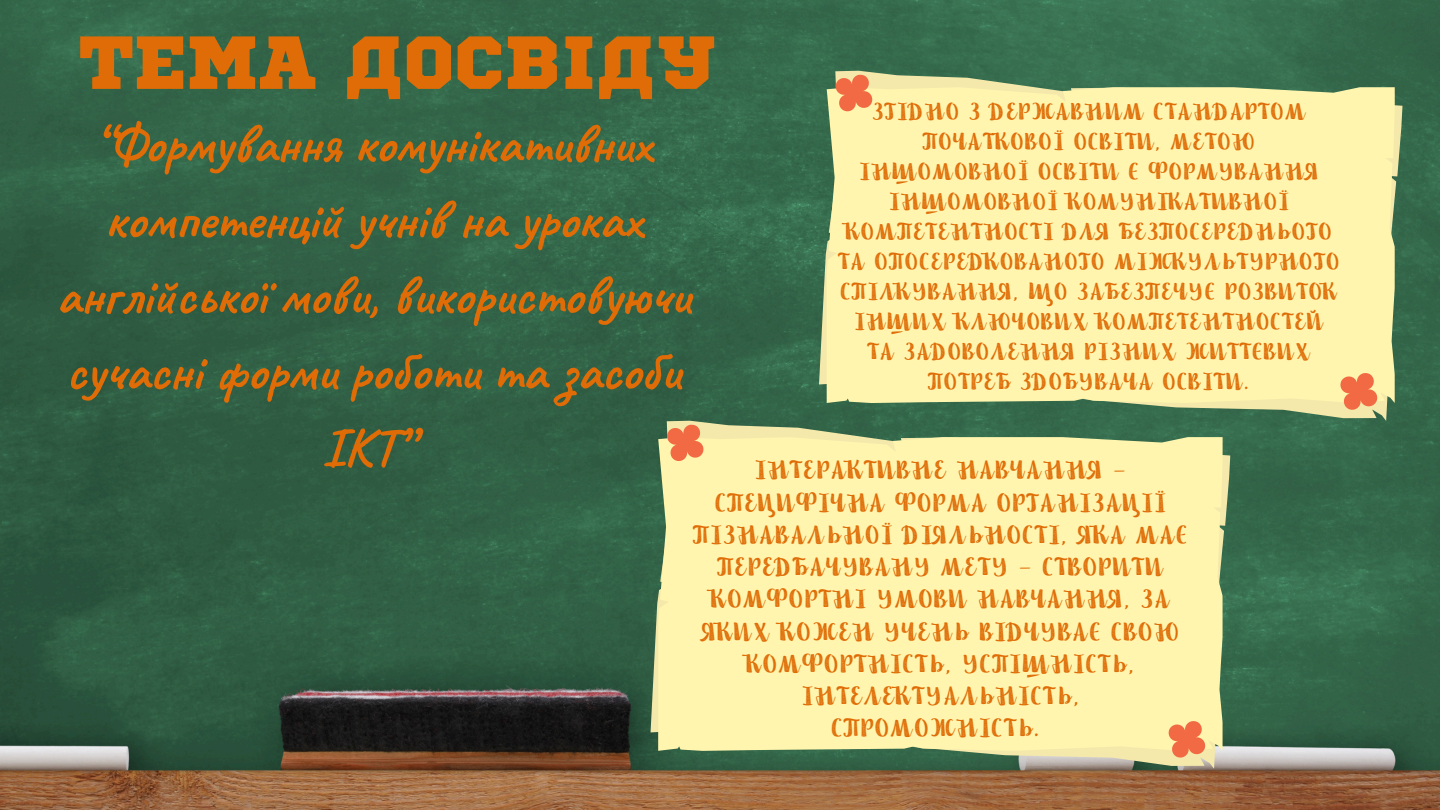
<style>
.page{position:relative;width:1440px;height:810px;background:#fff}
.page>*{position:absolute;margin:0;border:0;box-sizing:border-box;transform-origin:0 0}
.t1{font:75px "Sports World";color:#df6c06}
.t2{font:700 54.6px/75.8px "Caveat";color:#df6c06;text-align:center}
.t3{font:23.2px/32.2px "Nefelibata Brush Canvas";letter-spacing:.08em;color:#df6c06;text-align:center}
.t4{font:21.4px/30px "Nefelibata Brush Canvas";letter-spacing:.08em;color:#df6c06;text-align:center}
</style>
<div class="page">
<img style="left:0;top:0;width:1440px;height:810px">
<svg style="left:819px;top:71px;width:583px;height:350px;background:#4c7957"></svg>
<svg style="left:827px;top:87px;width:568px;height:316px;background:#e7e4a2"></svg>
<svg style="left:836px;top:75px;width:541px;height:335px;background:#f5eda8"></svg>
<svg style="left:651px;top:421px;width:579px;height:348px;background:#597b5e"></svg>
<svg style="left:658px;top:437px;width:565px;height:314px;background:#e5e2a1"></svg>
<svg style="left:667px;top:425px;width:538px;height:333px;background:#f5eda8"></svg>
<h1 class="t1" style="left:79px;top:29px;width:640px">ТЕМА ДОСВІДУ</h1>
<p class="t2" style="left:56px;top:106px;width:636px">“Формування комунікативних компетенцій учнів на уроках англійської мови, використовуючи сучасні форми роботи та засоби<br>ІКТ”</p>
<p class="t4" style="left:839px;top:98px;width:502px">ЗГІДНО З ДЕРЖАВНИМ СТАНДАРТОМ<br>ПОЧАТКОВОЇ ОСВІТИ, МЕТОЮ<br>ІНШОМОВНОЇ ОСВІТИ Є ФОРМУВАННЯ<br>ІНШОМОВНОЇ КОМУНІКАТИВНОЇ<br>КОМПЕТЕНТНОСТІ ДЛЯ БЕЗПОСЕРЕДНЬОГО<br>ТА ОПОСЕРЕДКОВАНОГО МІЖКУЛЬТУРНОГО<br>СПІЛКУВАННЯ, ЩО ЗАБЕЗПЕЧУЄ РОЗВИТОК<br>ІНШИХ КЛЮЧОВИХ КОМПЕТЕНТНОСТЕЙ<br>ТА ЗАДОВОЛЕННЯ РІЗНИХ ЖИТТЄВИХ<br>ПОТРЕБ ЗДОБУВАЧА ОСВІТИ.</p>
<h2 class="t3" style="left:694px;top:456px;width:495px">ІНТЕРАКТИВНЕ НАВЧАННЯ –<br>СПЕЦИФІЧНА ФОРМА ОРГАНІЗАЦІЇ<br>ПІЗНАВАЛЬНОЇ ДІЯЛЬНОСТІ, ЯКА МАЄ<br>ПЕРЕДБАЧУВАНУ МЕТУ – СТВОРИТИ<br>КОМФОРТНІ УМОВИ НАВЧАННЯ, ЗА<br>ЯКИХ КОЖЕН УЧЕНЬ ВІДЧУВАЄ СВОЮ<br>КОМФОРТНІСТЬ, УСПІШНІСТЬ,<br>ІНТЕЛЕКТУАЛЬНІСТЬ,<br>СПРОМОЖНІСТЬ.</h2>
</div>
